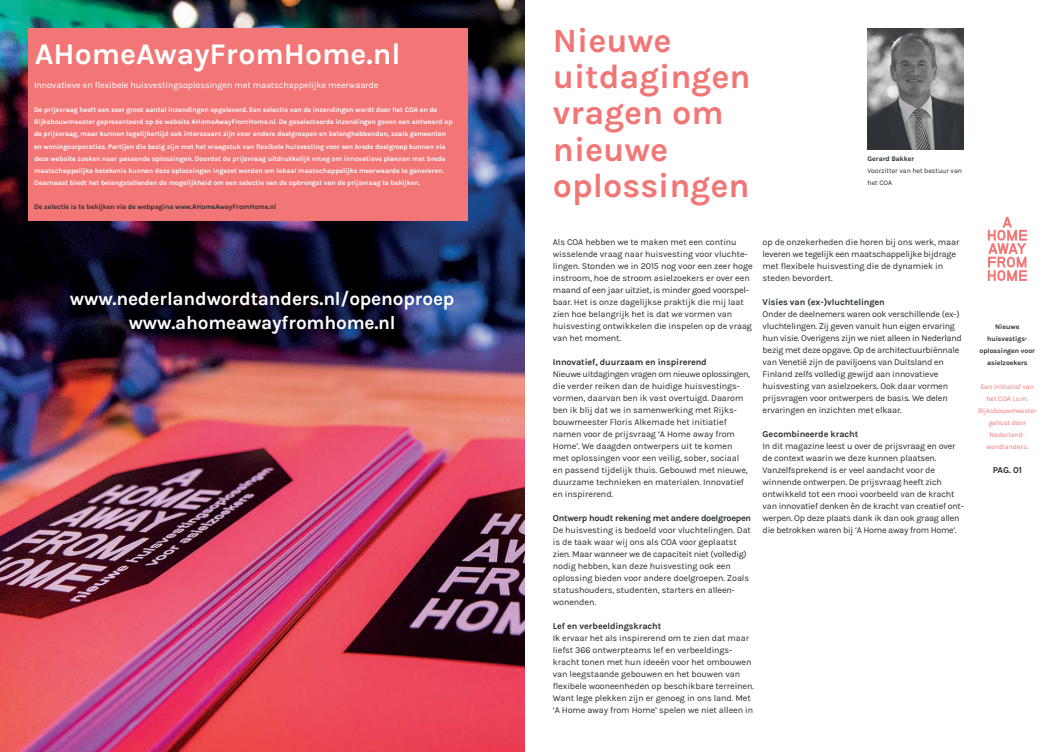
<style>
.page{position:relative;width:1049px;height:752px;background:#fff}
.page>*{position:absolute;margin:0;border:0;box-sizing:border-box;transform-origin:0 0}
.t1{font:700 34px/36px "Karla";color:#f27676}
.t2{font:700 30px "Karla";color:#fff}
.t3{font:700 19px/24px "Karla";letter-spacing:-.01em;color:#fff;text-align:center}
.t4{font:9px/12px "Karla";letter-spacing:-.01em;color:#282d31}
.t5{font:9px/12px "Karla";letter-spacing:-.03em;color:#282d31}
.t6{font:700 9px "Karla";letter-spacing:-.01em;color:#282d31}
.t7{font:9px "Karla";letter-spacing:-.01em;color:#fff}
.t8{font:700 9px "Karla";letter-spacing:-.03em;color:#282d31}
.t9{font:700 7px/12px "Karla";letter-spacing:-.01em;color:#fff}
.t10{font:700 7px/12px "Karla";letter-spacing:-.01em;color:#282d31;text-align:center}
.t11{font:7px/12px "Karla";letter-spacing:-.01em;color:#f27676;text-align:center}
.t12{font:7px/12px "Karla";letter-spacing:-.01em;color:#282d31}
</style>
<div class="page">
<svg style="left:988px;top:217px;width:39px;height:64px"></svg>
<img style="left:867px;top:28px;width:97px;height:122px">
<img style="left:0;top:0;width:524px;height:751px">
<div style="left:28px;top:28px;width:440px;height:193px;background:#f27676"></div>
<h2 class="t2" style="left:35px;top:37px;width:367px">AHomeAwayFromHome.nl</h2>
<p class="t7" style="left:34px;top:80px;width:346px">Innovatieve en flexibele huisvestingsoplossingen met maatschappelijke meerwaarde</p>
<p class="t9" style="left:34px;top:104px;width:420px">De prijsvraag heeft een zeer groot aantal inzendingen opgeleverd. Een selectie van de inzendingen wordt door het COA en de Rijksbouwmeester gepresenteerd op de website AHomeAwayFromHome.nl. De geselecteerde inzendingen geven een antwoord op de prijsvraag, maar kunnen tegelijkertijd ook interessant zijn voor andere doelgroepen en belanghebbenden, zoals gemeenten en woningcorporaties. Partijen die bezig zijn met het vraagstuk van flexibele huisvesting voor een brede doelgroep kunnen via deze website zoeken naar passende oplossingen. Doordat de prijsvraag uitdrukkelijk vroeg om innovatieve plannen met brede maatschappelijke betekenis kunnen deze oplossingen ingezet worden om lokaal maatschappelijke meerwaarde te genereren.<br>Daarnaast biedt het belangstellenden de mogelijkheid om een selectie van de opbrengst van de prijsvraag te bekijken.</p>
<p class="t10" style="left:34px;top:200px;width:244px">De selectie is te bekijken via de webpagina www.AHomeAwayFromHome.nl</p>
<h3 class="t3" style="left:70px;top:286px;width:386px">www.nederlandwordtanders.nl/openoproep www.ahomeawayfromhome.nl</h3>
<h1 class="t1" style="left:553px;top:23px;width:199px">Nieuwe uitdagingen vragen om nieuwe oplossingen</h1>
<p class="t10" style="left:867px;top:152px;width:48px">Gerard Bakker</p>
<p class="t12" style="left:867px;top:164px;width:96px">Voorzitter van het bestuur van het COA</p>
<p class="t4" style="left:553px;top:236px;width:201px">Als COA hebben we te maken met een continu wisselende vraag naar huisvesting voor vluchte&shy;lingen. Stonden we in 2015 nog voor een zeer hoge instroom, hoe de stroom asielzoekers er over een maand of een jaar uitziet, is minder goed voorspel&shy;baar. Het is onze dagelijkse praktijk die mij laat zien hoe belangrijk het is dat we vormen van huisvesting ontwikkelen die inspelen op de vraag van het moment.</p>
<p class="t6" style="left:553px;top:356px;width:155px">Innovatief, duurzaam en inspirerend</p>
<p class="t4" style="left:553px;top:367px;width:199px">Nieuwe uitdagingen vragen om nieuwe oplossingen, die verder reiken dan de huidige huisvestings&shy;vormen, daarvan ben ik vast overtuigd. Daarom ben ik blij dat we in samenwerking met Rijks&shy;bouwmeester Floris Alkemade het initiatief namen voor de prijsvraag ‘A Home away from Home’. We daagden ontwerpers uit te komen met oplossingen voor een veilig, sober, sociaal en passend tijdelijk thuis. Gebouwd met nieuwe, duurzame technieken en materialen. Innovatief en inspirerend.</p>
<p class="t8" style="left:553px;top:512px;width:200px">Ontwerp houdt rekening met andere doelgroepen</p>
<p class="t4" style="left:553px;top:523px;width:200px">De huisvesting is bedoeld voor vluchtelingen. Dat is de taak waar wij ons als COA voor geplaatst zien. Maar wanneer we de capaciteit niet (volledig) nodig hebben, kan deze huisvesting ook een oplossing bieden voor andere doelgroepen. Zoals statushouders, studenten, starters en alleen&shy;wonenden.</p>
<p class="t6" style="left:553px;top:620px;width:110px">Lef en verbeeldingskracht</p>
<p class="t4" style="left:553px;top:631px;width:203px">Ik ervaar het als inspirerend om te zien dat maar liefst 366 ontwerpteams lef en verbeeldings&shy;kracht tonen met hun ideeën voor het ombouwen van leegstaande gebouwen en het bouwen van flexibele wooneenheden op beschikbare terreinen.<br>Want lege plekken zijn er genoeg in ons land. Met ‘A Home away from Home’ spelen we niet alleen in</p>
<p class="t4" style="left:763px;top:235px;width:198px">op de onzekerheden die horen bij ons werk, maar leveren we tegelijk een maatschappelijke bijdrage met flexibele huisvesting die de dynamiek in steden bevordert.</p>
<p class="t6" style="left:763px;top:296px;width:124px">Visies van (ex-)vluchtelingen</p>
<p class="t5" style="left:763px;top:307px;width:201px">Onder de deelnemers waren ook verschillende (ex-) vluchtelingen. Zij geven vanuit hun eigen ervaring hun visie. Overigens zijn we niet alleen in Nederland bezig met deze opgave. Op de architectuurbiënnale van Venetië zijn de paviljoens van Duitsland en Finland zelfs volledig gewijd aan innovatieve huisvesting van asielzoekers. Ook daar vormen prijsvragen voor ontwerpers de basis. We delen ervaringen en inzichten met elkaar.</p>
<p class="t6" style="left:763px;top:428px;width:97px">Gecombineerde kracht</p>
<p class="t4" style="left:763px;top:439px;width:203px">In dit magazine leest u over de prijsvraag en over de context waarin we deze kunnen plaatsen.<br>Vanzelfsprekend is er veel aandacht voor de winnende ontwerpen. De prijsvraag heeft zich ontwikkeld tot een mooi voorbeeld van de kracht van innovatief denken èn de kracht van creatief ont&shy;werpen. Op deze plaats dank ik dan ook graag allen die betrokken waren bij ‘A Home away from Home’.</p>
<p class="t10" style="left:979px;top:320px;width:57px">Nieuwe huisvestigs&shy;oplossingen voor asielzoekers</p>
<p class="t11" style="left:978px;top:380px;width:60px">Een initiatief van het COA i.s.m.<br>Rijksbouwmeester gehost door<br>Nederland&shy;wordtanders.</p>
<p class="t6" style="left:993px;top:464px;width:31px">PAG. 01</p>
</div>
